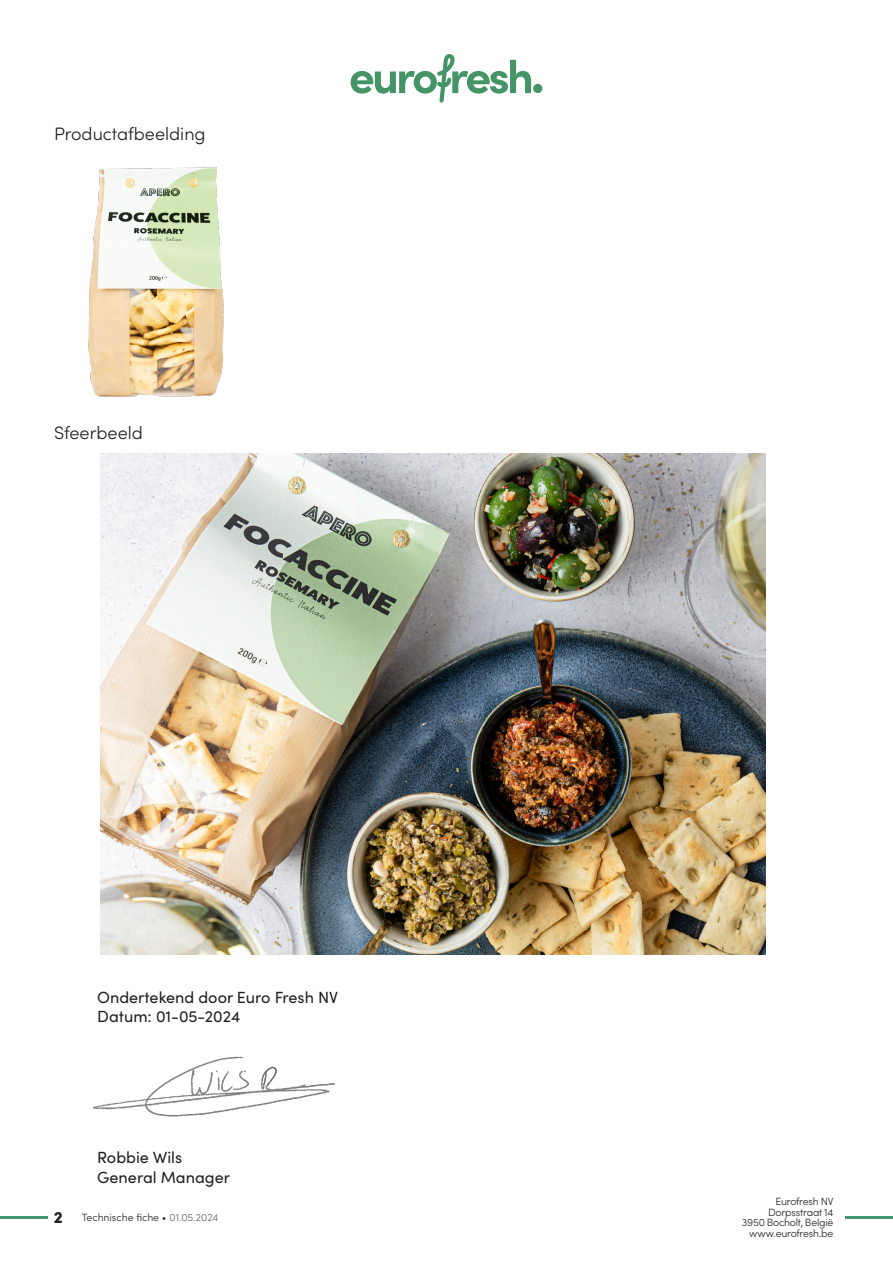
<style>
.page{position:relative;width:893px;height:1263px;background:#fff}
.page>*{position:absolute;margin:0;border:0;box-sizing:border-box;transform-origin:0 0}
.t1{font:300 18px "Sofia Pro";color:#231f20}
.t2{font:16.2px/19.5px "Sofia Pro";color:#231f20}
.t3{font:300 10.5px/10.5px "Sofia Pro";letter-spacing:-.02em;color:#231f20;text-align:right}
.t4{font:300 10.5px "Sofia Pro";color:#231f20}
.s1{font-weight:900;font-size:16.5px}
.s2{color:#636366}
</style>
<div class="page">
<div style="left:533px;top:84px;width:9px;height:9px;background:#459466;border-radius:50%"></div>
<svg style="left:351px;top:54px;width:180px;height:49px"></svg>
<img style="left:92px;top:1056px;width:243px;height:61px">
<hr style="left:0;top:1216px;width:47px;height:2px;background:#44976e">
<hr style="left:846px;top:1216px;width:47px;height:2px;background:#44976e">
<img style="left:101px;top:454px;width:664px;height:501px">
<img style="left:88px;top:167px;width:136px;height:230px">
<p class="t1" style="left:54px;top:121px;width:153px">Productafbeelding</p>
<p class="t1" style="left:54px;top:420px;width:90px">Sfeerbeeld</p>
<p class="t2" style="left:97px;top:986px;width:242px">Ondertekend door Euro Fresh NV<br>Datum: 01-05-2024</p>
<p class="t2" style="left:97px;top:1147px;width:134px">Robbie Wils<br>General Manager</p>
<p class="t4" style="left:54px;top:1210px;width:166px"><span class="s1">2</span> Technische fiche • <span class="s2">01.05.2024</span></p>
<p class="t3" style="left:742px;top:1195px;width:93px">Eurofresh NV<br>Dorpsstraat 14<br>3950 Bocholt, België www.eurofresh.be</p>
</div>
